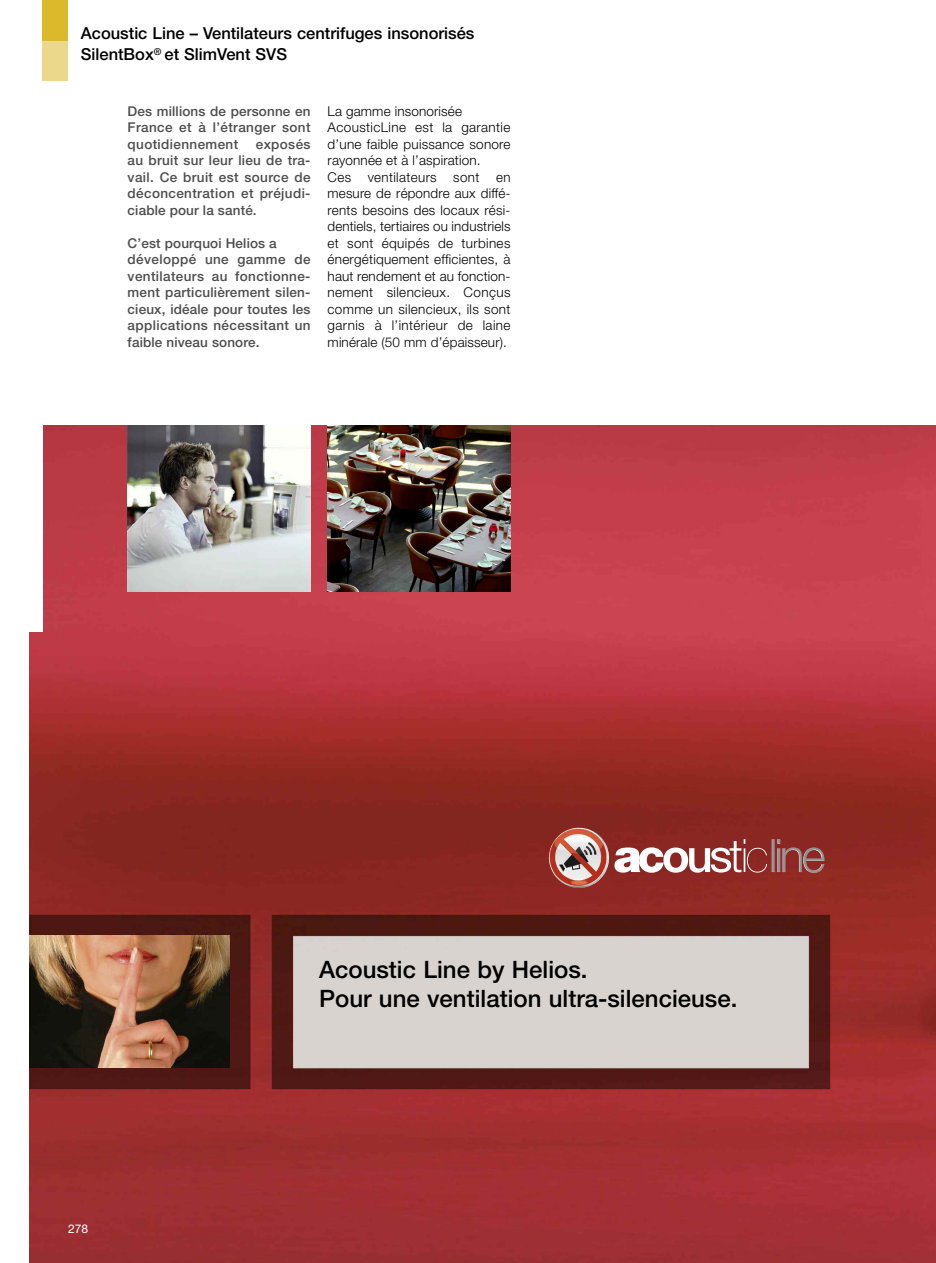
<style>
.page{position:relative;width:936px;height:1263px;background:#fff}
.page>*{position:absolute;margin:0;border:0;box-sizing:border-box;transform-origin:0 0}
.t1{font:500 24px/28.8px "Helvetica Neue";color:#000}
.t2{font:500 16.5px/21px "Helvetica Neue";color:#000}
.t3{font:300 13.5px/16.5px "Helvetica Neue";letter-spacing:.02em;color:#000}
.t4{font:500 13.5px/16.5px "Helvetica Neue";letter-spacing:.03em;color:#4d4d4d;text-align:justify}
.t5{font:12px "Helvetica Neue";color:#fff}
</style>
<div class="page">
<img style="left:30px;top:425px;width:905px;height:838px">
<div style="left:43px;top:0;width:25px;height:81px;background:#ebd88a"></div>
<div style="left:43px;top:0;width:25px;height:40px;background:#dbb92a"></div>
<div style="left:0;top:415px;width:43px;height:216px;background:#fff"></div>
<img style="left:327px;top:425px;width:183px;height:166px">
<img style="left:30px;top:935px;width:200px;height:132px">
<img style="left:128px;top:425px;width:182px;height:166px">
<img style="left:549px;top:828px;width:275px;height:60px">
<p class="t2" style="left:81px;top:23px;width:395px">Acoustic Line – Ventilateurs centrifuges insonorisés<br>SilentBox<sup>®</sup> et SlimVent SVS</p>
<p class="t4" style="left:128px;top:103px;width:184px">Des millions de personne en France et à l’étranger sont quotidiennement</p>
<p class="t4" style="left:128px;top:136px;width:184px;text-indent:128px">exposés au bruit sur leur lieu de tra&shy;vail. Ce bruit est source de déconcentration et préjudi&shy;ciable pour la santé.</p>
<p class="t4" style="left:128px;top:235px;width:184px;text-align:left">C’est pourquoi Helios a développé une gamme de ventilateurs au fonctionne&shy;ment particulièrement silen&shy;cieux, idéale pour toutes les applications nécessitant un faible niveau sonore.</p>
<p class="t3" style="left:327px;top:103px;width:184px">La gamme insonorisée<br>AcousticLine est la garantie d’une faible puissance sonore rayonnée et à l’aspiration.<br>Ces ventilateurs sont en mesure de répondre aux diffé&shy;rents besoins des locaux rési&shy;dentiels, tertiaires ou industriels et sont équipés de turbines énergétiquement efficientes, à haut rendement et au fonction&shy;nement silencieux. Conçus comme un silencieux, ils sont garnis à l’intérieur de laine minérale (50 mm d’épaisseur).</p>
<p class="t5" style="left:68px;top:1222px;width:22px">278</p>
<h1 class="t1" style="left:319px;top:955px;width:420px">Acoustic Line by Helios.<br>Pour une ventilation ultra-silencieuse.</h1>
</div>
